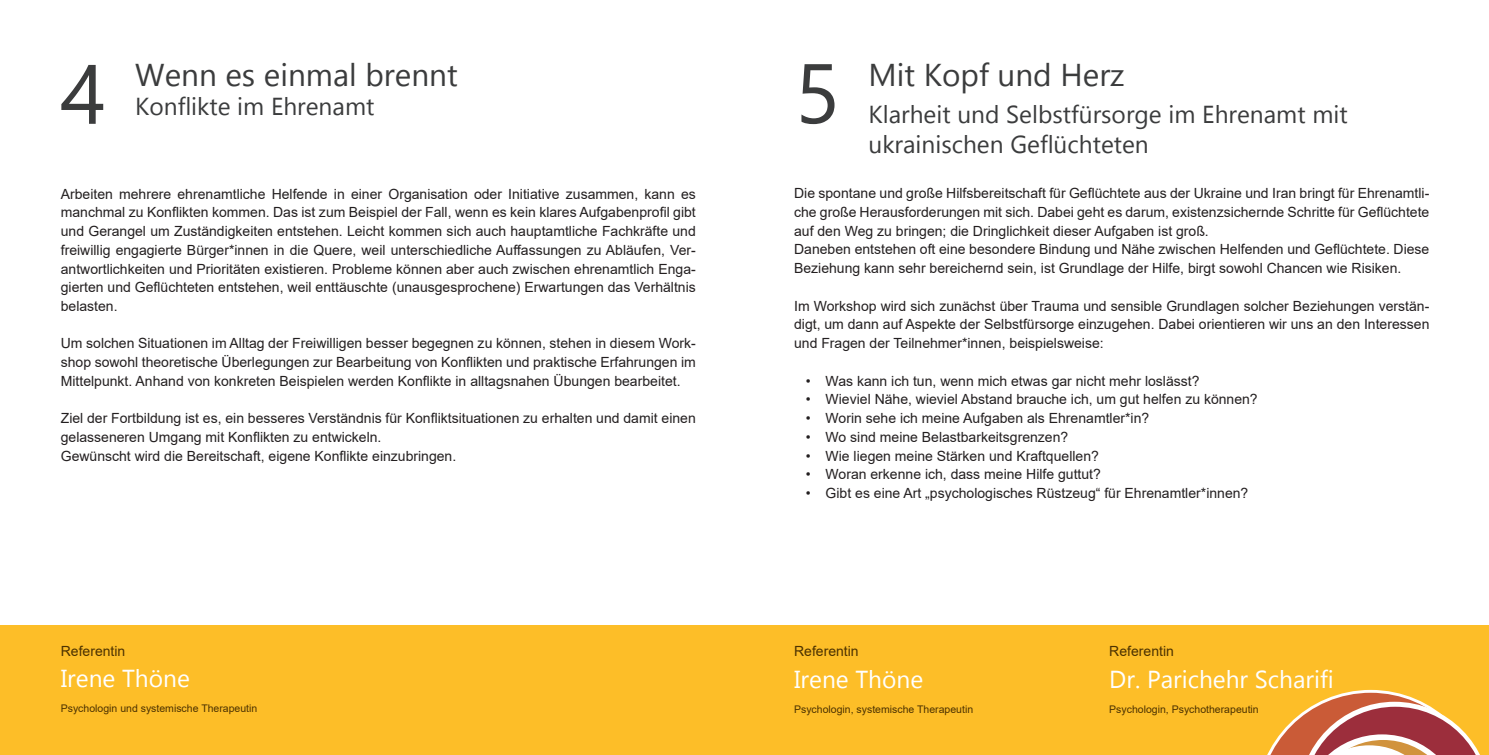
<style>
.page{position:relative;width:1489px;height:755px;background:#fff}
.page>*{position:absolute;margin:0;border:0;box-sizing:border-box;transform-origin:0 0}
.t1{font:84px "Gadugi";color:#3b3c3d}
.t2{font:31.5px "Gadugi";color:#3b3c3d}
.t3{font:24.5px/29.4px "Gadugi";color:#3b3c3d}
.t4{font:24.5px "Gadugi";color:#fff}
.t5{font:14px/18.7px "Arial";color:#231f20;text-align:justify}
.t6{font:14px "Arial";color:#4c3201}
.t7{font:10.5px "Arial";color:#4c3201}
</style>
<div class="page">
<div style="left:0;top:625px;width:1488px;height:129px;background:#fdbe28"></div>
<svg style="left:1267px;top:689px;width:213px;height:65px"></svg>
<h1 class="t1" style="left:61px;top:43px;width:47px">4</h1>
<h2 class="t2" style="left:135px;top:55px;width:324px">Wenn es einmal brennt</h2>
<h3 class="t3" style="left:135px;top:91px;width:241px">Konflikte im Ehrenamt</h3>
<p class="t5" style="left:61px;top:184px;width:636px">Arbeiten mehrere ehrenamtliche Helfende in einer Organisation oder Initiative zusammen, kann es manchmal zu Konflikten kommen. Das ist zum Beispiel der Fall, wenn es kein klares Aufgabenprofil gibt und Gerangel um Zuständigkeiten entstehen. Leicht kommen sich auch hauptamtliche Fachkräfte und freiwillig engagierte Bürger*innen in die Quere, weil unterschiedliche Auffassungen zu Abläufen, Ver&shy;antwortlichkeiten und Prioritäten existieren. Probleme können aber auch zwischen ehrenamtlich Enga&shy;gierten und Geflüchteten entstehen, weil enttäuschte (unausgesprochene) Erwartungen das Verhältnis belasten.</p>
<p class="t5" style="left:61px;top:334px;width:636px">Um solchen Situationen im Alltag der Freiwilligen besser begegnen zu können, stehen in diesem Work&shy;shop sowohl theoretische Überlegungen zur Bearbeitung von Konflikten und praktische Erfahrungen im Mittelpunkt. Anhand von konkreten Beispielen werden Konflikte in alltagsnahen Übungen bearbeitet.</p>
<p class="t5" style="left:61px;top:409px;width:636px;text-align:left">Ziel der Fortbildung ist es, ein besseres Verständnis für Konfliktsituationen zu erhalten und damit einen gelasseneren Umgang mit Konflikten zu entwickeln.<br>Gewünscht wird die Bereitschaft, eigene Konflikte einzubringen.</p>
<p class="t6" style="left:61px;top:640px;width:66px">Referentin</p>
<h3 class="t4" style="left:61px;top:663px;width:130px">Irene Thöne</h3>
<p class="t7" style="left:61px;top:701px;width:198px">Psychologin und systemische Therapeutin</p>
<h1 class="t1" style="left:794px;top:43px;width:47px">5</h1>
<h2 class="t2" style="left:868px;top:55px;width:257px">Mit Kopf und Herz</h2>
<h3 class="t3" style="left:868px;top:100px;width:480px">Klarheit und Selbstfürsorge im Ehrenamt mit ukrainischen Geflüchteten</h3>
<p class="t5" style="left:794px;top:184px;width:636px;text-align:left">Die spontane und große Hilfsbereitschaft für Geflüchtete aus der Ukraine und Iran bringt für Ehrenamtli&shy;che große Herausforderungen mit sich. Dabei geht es darum, existenzsichernde Schritte für Geflüchtete auf den Weg zu bringen; die Dringlichkeit dieser Aufgaben ist groß.<br>Daneben entstehen oft eine besondere Bindung und Nähe zwischen Helfenden und Geflüchtete. Diese Beziehung kann sehr bereichernd sein, ist Grundlage der Hilfe, birgt sowohl Chancen wie Risiken.</p>
<p class="t5" style="left:794px;top:296px;width:636px">Im Workshop wird sich zunächst über Trauma und sensible Grundlagen solcher Beziehungen verstän&shy;digt, um dann auf Aspekte der Selbstfürsorge einzugehen. Dabei orientieren wir uns an den Interessen und Fragen der Teilnehmer*innen, beispielsweise:</p>
<p class="t5" style="left:805px;top:371px;width:395px">• Was kann ich tun, wenn mich etwas gar nicht mehr loslässt?</p>
<p class="t5" style="left:805px;top:389px;width:453px">• Wieviel Nähe, wieviel Abstand brauche ich, um gut helfen zu können?</p>
<p class="t5" style="left:805px;top:408px;width:345px">• Worin sehe ich meine Aufgaben als Ehrenamtler*in?</p>
<p class="t5" style="left:805px;top:427px;width:264px">• Wo sind meine Belastbarkeitsgrenzen?</p>
<p class="t5" style="left:805px;top:446px;width:294px">• Wie liegen meine Stärken und Kraftquellen?</p>
<p class="t5" style="left:805px;top:464px;width:297px">• Woran erkenne ich, dass meine Hilfe guttut?</p>
<p class="t5" style="left:805px;top:483px;width:444px">• Gibt es eine Art „psychologisches Rüstzeug“ für Ehrenamtler*innen?</p>
<p class="t6" style="left:794px;top:641px;width:66px">Referentin</p>
<p class="t6" style="left:1109px;top:641px;width:66px">Referentin</p>
<h3 class="t4" style="left:794px;top:663px;width:130px">Irene Thöne</h3>
<h3 class="t4" style="left:1109px;top:663px;width:226px">Dr. Parichehr Scharifi</h3>
<p class="t7" style="left:794px;top:701px;width:180px">Psychologin, systemische Therapeutin</p>
<p class="t7" style="left:1109px;top:701px;width:151px">Psychologin, Psychotherapeutin</p>
</div>
